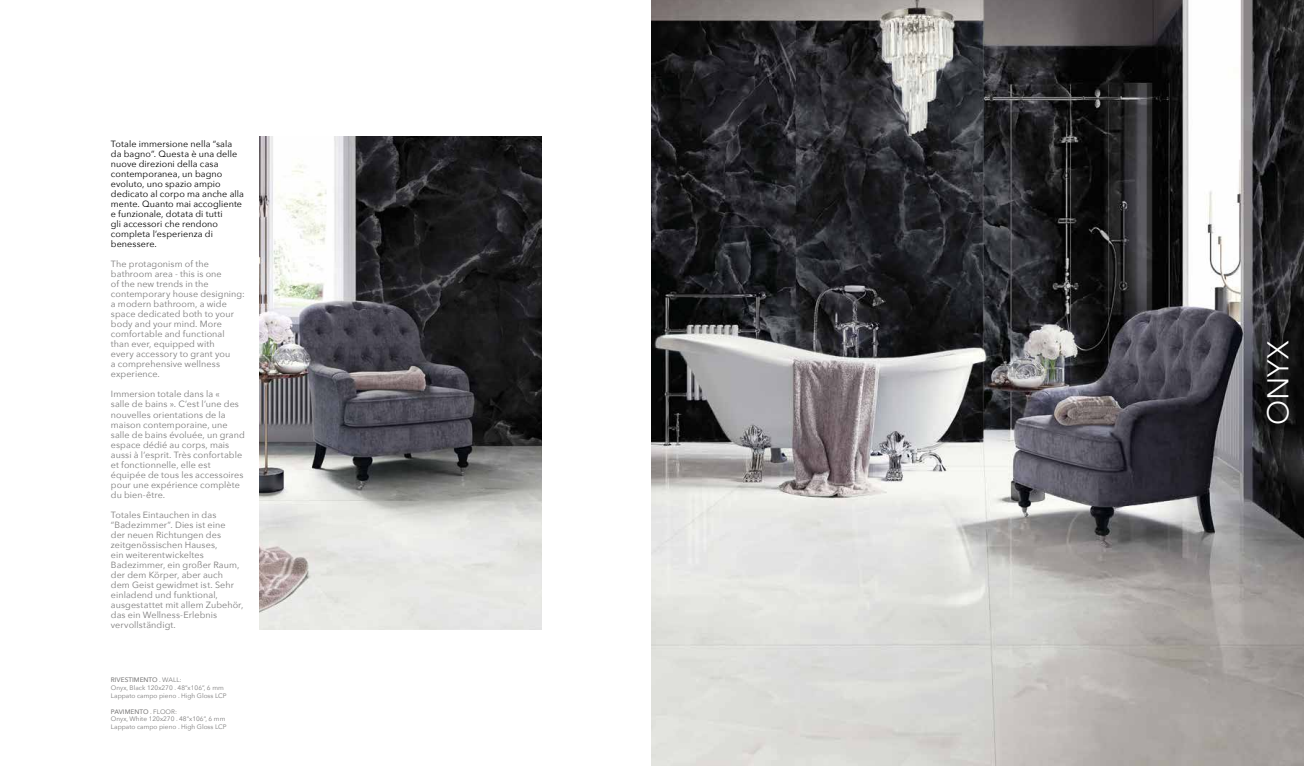
<style>
.page{position:relative;width:1304px;height:766px;background:#fff}
.page>*{position:absolute;margin:0;border:0;box-sizing:border-box;transform-origin:0 0}
.t1{font:300 30px "Avenir";color:#fff}
.t2{font:9px/10px "Avenir Next";letter-spacing:.01em;color:#7c7b7b}
.t3{font:9px/10px "Avenir Next";letter-spacing:.01em;color:#000}
.t4{font:6.5px/7.8px "Avenir Next";color:#7c7b7b}
.s1{font-weight:500}
</style>
<div class="page">
<img style="left:652px;top:0;width:652px;height:765px">
<img style="left:259px;top:136px;width:282px;height:493px">
<p class="t3" style="left:111px;top:139px;width:135px">Totale immersione nella “sala da bagno”. Questa è una delle nuove direzioni della casa contemporanea, un bagno evoluto, uno spazio ampio dedicato al corpo ma anche alla mente. Quanto mai accogliente e funzionale, dotata di tutti<br>gli accessori che rendono completa l’esperienza di benessere.</p>
<p class="t2" style="left:111px;top:259px;width:135px">The protagonism of the bathroom area - this is one<br>of the new trends in the contemporary house designing: a modern bathroom, a wide space dedicated both to your body and your mind. More comfortable and functional than ever, equipped with<br>every accessory to grant you<br>a comprehensive wellness experience.</p>
<p class="t2" style="left:111px;top:389px;width:135px">Immersion totale dans la «<br>salle de bains ». C’est l’une des nouvelles orientations de la maison contemporaine, une salle de bains évoluée, un grand espace dédié au corps, mais aussi à l’esprit. Très confortable et fonctionnelle, elle est équipée de tous les accessoires pour une expérience complète du bien-être.</p>
<p class="t2" style="left:111px;top:509px;width:134px">Totales Eintauchen in das “Badezimmer”. Dies ist eine<br>der neuen Richtungen des zeitgenössischen Hauses,<br>ein weiterentwickeltes<br>Badezimmer, ein großer Raum, der dem Körper, aber auch dem Geist gewidmet ist. Sehr einladend und funktional, ausgestattet mit allem Zubehör, das ein Wellness-Erlebnis vervollständigt.</p>
<p class="t4" style="left:111px;top:675px;width:117px"><span class="s1">RIVESTIMENTO</span> . WALL:<br>Onyx, Black 120x270 . 48”x106”, 6 mm<br>Lappato campo pieno . High Gloss LCP</p>
<p class="t4" style="left:111px;top:706px;width:117px"><span class="s1">PAVIMENTO</span> . FLOOR:<br>Onyx, White 120x270 . 48”x106”, 6 mm<br>Lappato campo pieno . High Gloss LCP</p>
<h1 class="t1" style="left:1260px;top:425px;width:85px;rotate:-90deg">ONYX</h1>
</div>
